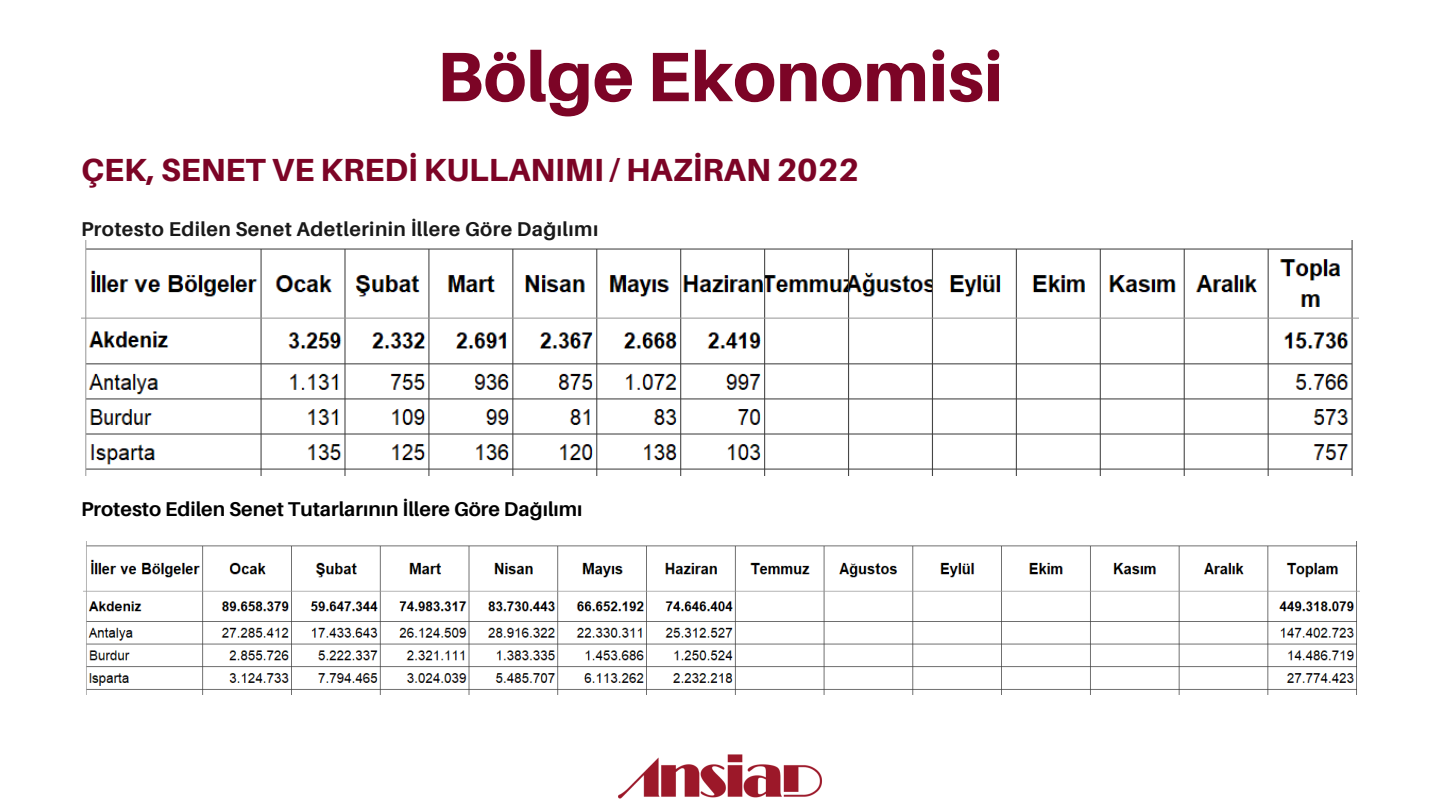
<style>
.page{position:relative;width:1440px;height:810px;background:#fff}
.page>*{position:absolute;margin:0;border:0;box-sizing:border-box;transform-origin:0 0}
.t1{font:800 70px "Aileron";color:#7c0426}
.t2{font:800 32px "Aileron";color:#7c0426}
.t3{font:700 20px "Aileron";color:#000}
.t4{font:700 20px "Aileron";letter-spacing:.02em;color:#191919}
</style>
<div class="page">
<img style="left:618px;top:754px;width:204px;height:45px">
<img style="left:81px;top:240px;width:1278px;height:236px">
<img style="left:83px;top:542px;width:1276px;height:152px">
<h1 class="t1" style="left:437px;top:33px;width:568px">Bölge Ekonomisi</h1>
<h2 class="t2" style="left:81px;top:150px;width:779px">ÇEK, SENET VE KREDİ KULLANIMI / HAZİRAN 2022</h2>
<p class="t4" style="left:81px;top:216px;width:519px">Protesto Edilen Senet Adetlerinin İllere Göre Dağılımı</p>
<p class="t3" style="left:81px;top:497px;width:503px">Protesto Edilen Senet Tutarlarının İllere Göre Dağılımı</p>
</div>
